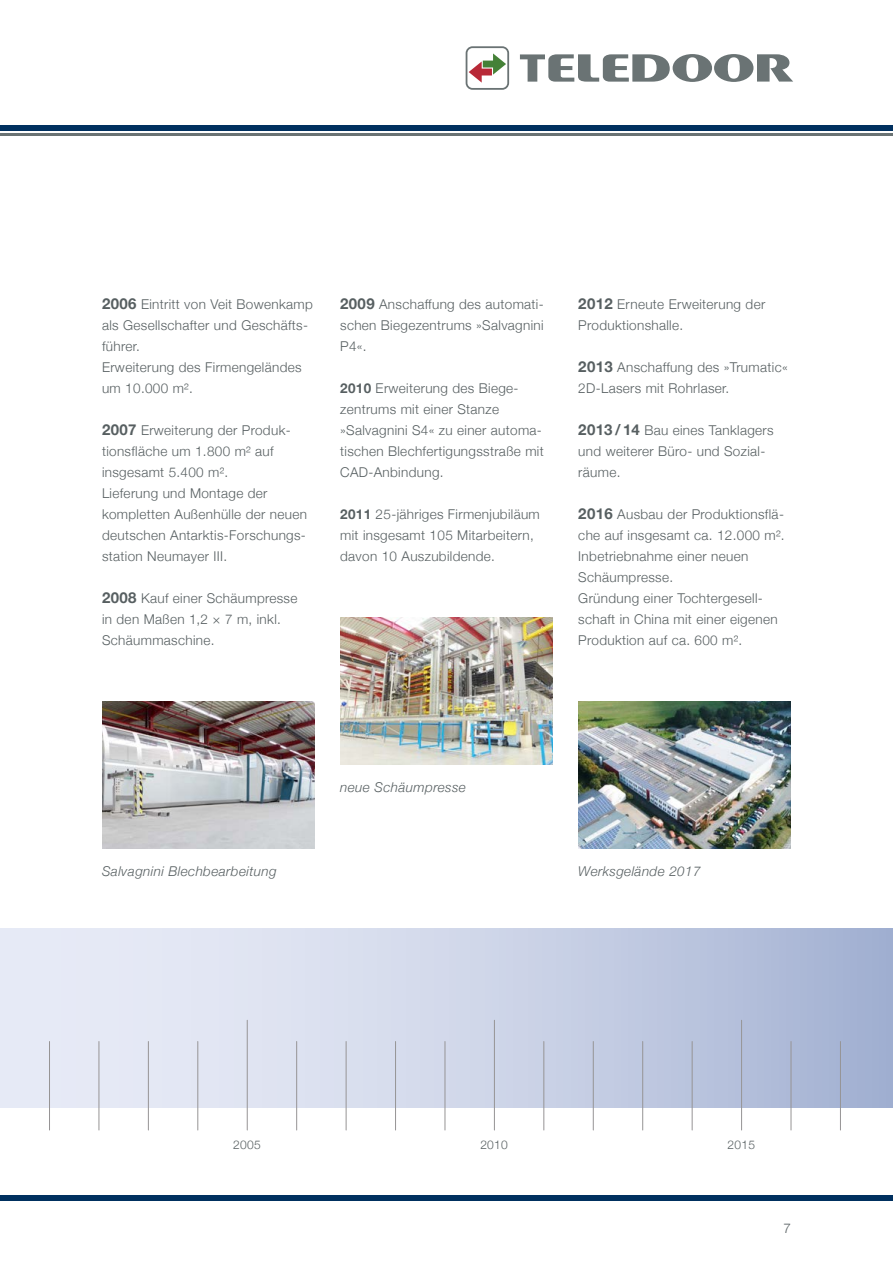
<style>
.page{position:relative;width:893px;height:1263px;background:#fff}
.page>*{position:absolute;margin:0;border:0;box-sizing:border-box;transform-origin:0 0}
.t1{font:300 13.5px/21px "Helvetica Neue";letter-spacing:.025em;color:#575f61}
.t2{font:italic 300 13.5px "Helvetica Neue";letter-spacing:.03em;color:#575f61}
.t3{font:300 12px "Helvetica Neue";letter-spacing:.025em;color:#575f61}
.s1{font-weight:700;font-size:15px}
.s2{font-weight:700}
</style>
<div class="page">
<div style="left:0;top:126px;width:893px;height:5px;background:#00305f"></div>
<hr style="left:0;top:134px;width:893px;height:2px;background:#6a7374">
<div style="left:0;top:1195px;width:893px;height:5px;background:#00305f"></div>
<svg style="left:466px;top:46px;width:43px;height:44px"></svg>
<svg style="left:520px;top:54px;width:273px;height:28px"></svg>
<div style="left:0;top:928px;width:893px;height:180px;background:linear-gradient(to right,#f1f3fb,#a9b6d5)"></div>
<hr style="left:49px;top:1041px;width:1px;height:89px;background:#969495">
<hr style="left:99px;top:1041px;width:1px;height:89px;background:#969495">
<hr style="left:148px;top:1041px;width:1px;height:89px;background:#969495">
<hr style="left:197px;top:1041px;width:1px;height:89px;background:#969495">
<hr style="left:247px;top:1020px;width:1px;height:110px;background:#969495">
<hr style="left:296px;top:1041px;width:1px;height:89px;background:#969495">
<hr style="left:346px;top:1041px;width:1px;height:89px;background:#969495">
<hr style="left:395px;top:1041px;width:1px;height:89px;background:#969495">
<hr style="left:445px;top:1041px;width:1px;height:89px;background:#969495">
<hr style="left:494px;top:1020px;width:1px;height:110px;background:#969495">
<hr style="left:543px;top:1041px;width:1px;height:89px;background:#969495">
<hr style="left:593px;top:1041px;width:1px;height:89px;background:#969495">
<hr style="left:642px;top:1041px;width:1px;height:89px;background:#969495">
<hr style="left:692px;top:1041px;width:1px;height:89px;background:#969495">
<hr style="left:741px;top:1020px;width:1px;height:110px;background:#969495">
<hr style="left:791px;top:1041px;width:1px;height:89px;background:#969495">
<hr style="left:840px;top:1041px;width:1px;height:89px;background:#969495">
<img style="left:102px;top:701px;width:213px;height:147px">
<img style="left:340px;top:617px;width:213px;height:147px">
<img style="left:578px;top:701px;width:213px;height:147px">
<p class="t1" style="left:102px;top:293px;width:212px"><span class="s1">2006</span> Eintritt von Veit Bowenkamp als Gesellschafter und Geschäfts&shy;führer.<br>Erweiterung des Firmengeländes um 10.000 m².</p>
<p class="t1" style="left:102px;top:419px;width:206px"><span class="s1">2007</span> Erweiterung der Produk&shy;tionsfläche um 1.800 m² auf insgesamt 5.400 m².<br>Lieferung und Montage der kompletten Außenhülle der neuen deutschen Antarktis-Forschungs&shy;station Neumayer III.</p>
<p class="t1" style="left:102px;top:587px;width:197px"><span class="s1">2008</span> Kauf einer Schäumpresse in den Maßen 1,2 × 7 m, inkl.<br>Schäummaschine.</p>
<p class="t1" style="left:340px;top:293px;width:205px;text-align:justify"><span class="s1">2009</span> Anschaffung des automati&shy;schen Biegezentrums »Salvagnini P4«.</p>
<p class="t1" style="left:340px;top:377px;width:205px"><span class="s2">2010</span> Erweiterung des Biege&shy;zentrums mit einer Stanze »Salvagnini S4« zu einer automa&shy;tischen Blechfertigungsstraße mit<br>CAD-Anbindung.</p>
<p class="t1" style="left:340px;top:503px;width:201px"><span class="s2">2011</span> 25-jähriges Firmenjubiläum mit insgesamt 105 Mitarbeitern, davon 10 Auszubildende.</p>
<p class="t1" style="left:578px;top:293px;width:188px"><span class="s1">2012</span> Erneute Erweiterung der<br>Produktionshalle.</p>
<p class="t1" style="left:578px;top:356px;width:211px"><span class="s1">2013</span> Anschaffung des »Trumatic«<br>2D-Lasers mit Rohrlaser.</p>
<p class="t1" style="left:578px;top:419px;width:197px"><span class="s1">2013 / 14</span> Bau eines Tanklagers und weiterer Büro- und Sozial&shy;räume.</p>
<p class="t1" style="left:578px;top:503px;width:208px"><span class="s1">2016</span> Ausbau der Produktionsflä&shy;che auf insgesamt ca. 12.000 m².<br>Inbetriebnahme einer neuen<br>Schäumpresse.<br>Gründung einer Tochtergesell&shy;schaft in China mit einer eigenen<br>Produktion auf ca. 600 m².</p>
<p class="t2" style="left:102px;top:861px;width:176px">Salvagnini Blechbearbeitung</p>
<p class="t2" style="left:340px;top:777px;width:127px">neue Schäumpresse</p>
<p class="t2" style="left:578px;top:861px;width:124px">Werksgelände 2017</p>
<p class="t3" style="left:233px;top:1135px;width:29px">2005</p>
<p class="t3" style="left:480px;top:1135px;width:29px">2010</p>
<p class="t3" style="left:727px;top:1135px;width:29px">2015</p>
<p class="t1" style="left:783px;top:1217px;width:9px">7</p>
</div>
